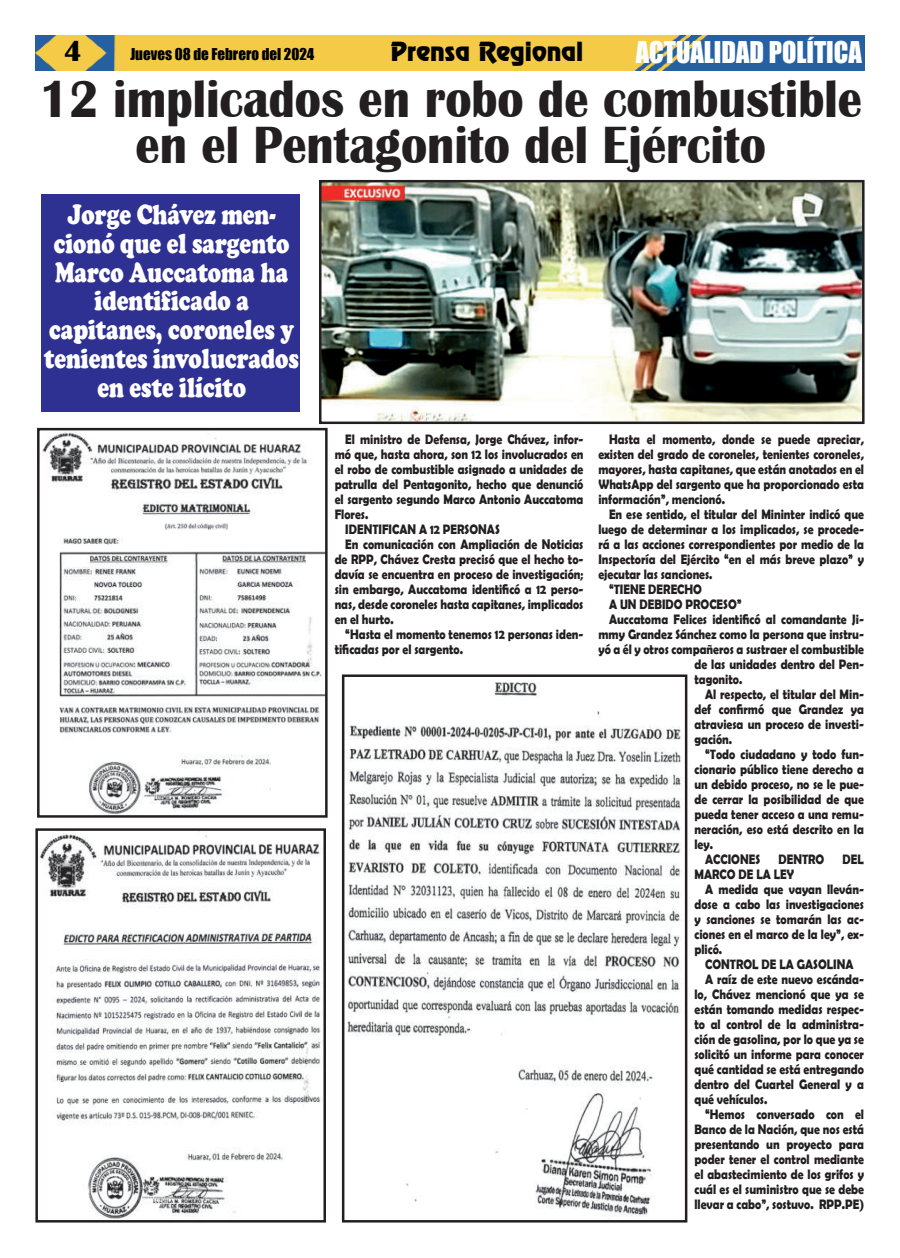
<style>
.page{position:relative;width:900px;height:1258px;background:#fff}
.page>*{position:absolute;margin:0;border:0;box-sizing:border-box;transform-origin:0 0}
.t1{font:700 53.88px/46.2px "Britannic";color:#231f20;text-align:center;scale:.9 1}
.t2{font:700 30px "Britannic";color:#000}
.t3{font:900 28.75px/28.8px "Cooper";color:#fff;text-align:center;scale:.77 1}
.t4{font:27.5px "Impact";color:#fff;scale:.96 1}
.t5{font:23.75px "Renfrew Normal";color:#000}
.t6{font:15px "Impact";color:#000}
.t7{font:700 13.75px/15px "Berlin Sans FB Demi";color:#231f20;text-align:justify;scale:.85 1}
</style>
<div class="page">
<img style="left:35px;top:35px;width:830px;height:36px">
<div style="left:41px;top:195px;width:259px;height:217px;background:#2e3092"></div>
<img style="left:323px;top:184px;width:538px;height:236px">
<div style="left:319px;top:180px;width:546px;height:244px;border:3px solid #231f20"></div>
<img style="left:39px;top:834px;width:283px;height:384px">
<div style="left:35px;top:828px;width:291px;height:394px;border:3px solid #231f20"></div>
<img style="left:42px;top:432px;width:282px;height:382px">
<div style="left:37px;top:428px;width:291px;height:390px;border:3px solid #231f20"></div>
<img style="left:347px;top:682px;width:336px;height:534px">
<div style="left:342px;top:674px;width:345px;height:548px;border:3px solid #231f20"></div>
<h2 class="t2" style="left:64px;top:41px;width:20px">4</h2>
<p class="t6" style="left:130px;top:46px;width:185px">Jueves 08 de Febrero del 2024</p>
<h3 class="t5" style="left:390px;top:41px;width:194px">Prensa Regional</h3>
<h3 class="t4" style="left:636px;top:38px;width:237px">ACTUALIDAD POLÍTICA</h3>
<h1 class="t1" style="left:40px;top:80px;width:915px">12 implicados en robo de combustible en el Pentagonito del Ejército</h1>
<h3 class="t3" style="left:44px;top:200px;width:333px">Jorge Chávez men&shy;cionó que el sargento<br>Marco Auccatoma ha identificado a capitanes, coroneles y tenientes involucrados en este ilícito</h3>
<p class="t7" style="left:345px;top:431px;width:282px">El ministro de Defensa, Jorge Chávez, infor-</p>
<p class="t7" style="left:335px;top:447px;width:294px">mó que, hasta ahora, son 12 los involucrados en</p>
<p class="t7" style="left:335px;top:462px;width:294px">el robo de combustible asignado a unidades de</p>
<p class="t7" style="left:335px;top:477px;width:294px">patrulla del Pentagonito, hecho que denunció</p>
<p class="t7" style="left:335px;top:491px;width:294px">el sargento segundo Marco Antonio Auccatoma</p>
<p class="t7" style="left:335px;top:506px;width:41px">Flores.</p>
<p class="t7" style="left:345px;top:521px;width:183px">IDENTIFICAN A 12 PERSONAS</p>
<p class="t7" style="left:345px;top:536px;width:282px">En comunicación con Ampliación de Noticias</p>
<p class="t7" style="left:335px;top:551px;width:294px">de RPP, Chávez Cresta precisó que el hecho to-</p>
<p class="t7" style="left:335px;top:567px;width:294px">davía se encuentra en proceso de investigación;</p>
<p class="t7" style="left:335px;top:581px;width:294px">sin embargo, Auccatoma identificó a 12 perso-</p>
<p class="t7" style="left:335px;top:597px;width:294px">nas, desde coroneles hasta capitanes, implicados</p>
<p class="t7" style="left:335px;top:612px;width:71px">en el hurto.</p>
<p class="t7" style="left:345px;top:626px;width:282px">“Hasta el momento tenemos 12 personas iden-</p>
<p class="t7" style="left:335px;top:641px;width:152px">tificadas por el sargento.</p>
<p class="t7" style="left:598px;top:431px;width:314px;text-indent:11px">Hasta el momento, donde se puede apreciar, existen del grado de coroneles, tenientes coroneles, mayores, hasta capitanes, que están anotados en el WhatsApp del sargento que ha proporcionado esta información”, mencionó.</p>
<p class="t7" style="left:609px;top:506px;width:302px">En ese sentido, el titular del Mininter indicó que</p>
<p class="t7" style="left:598px;top:522px;width:314px">luego de determinar a los implicados, se procede-</p>
<p class="t7" style="left:598px;top:537px;width:314px">rá a las acciones correspondientes por medio de la</p>
<p class="t7" style="left:598px;top:551px;width:314px">Inspectoría del Ejército “en el más breve plazo” y</p>
<p class="t7" style="left:598px;top:567px;width:136px">ejecutar las sanciones.</p>
<p class="t7" style="left:609px;top:581px;width:111px">“TIENE DERECHO</p>
<p class="t7" style="left:609px;top:596px;width:158px">A UN DEBIDO PROCESO”</p>
<p class="t7" style="left:609px;top:611px;width:301px">Auccatoma Felices identificó al comandante Ji-</p>
<p class="t7" style="left:598px;top:627px;width:314px">mmy Grandez Sánchez como la persona que instru-</p>
<p class="t7" style="left:598px;top:642px;width:314px">yó a él y otros compañeros a sustraer el combustible</p>
<p class="t7" style="left:694px;top:657px;width:201px">de las unidades dentro del Pen-</p>
<p class="t7" style="left:694px;top:672px;width:58px">tagonito.</p>
<p class="t7" style="left:705px;top:686px;width:188px">Al respecto, el titular del Min-</p>
<p class="t7" style="left:694px;top:701px;width:201px">def confirmó que Grandez ya</p>
<p class="t7" style="left:694px;top:717px;width:201px">atraviesa un proceso de investi-</p>
<p class="t7" style="left:694px;top:732px;width:46px">gación.</p>
<p class="t7" style="left:705px;top:746px;width:188px">“Todo ciudadano y todo fun-</p>
<p class="t7" style="left:694px;top:762px;width:201px">cionario público tiene derecho a</p>
<p class="t7" style="left:694px;top:777px;width:201px">un debido proceso, no se le pue-</p>
<p class="t7" style="left:694px;top:792px;width:201px">de cerrar la posibilidad de que</p>
<p class="t7" style="left:694px;top:807px;width:201px">pueda tener acceso a una remu-</p>
<p class="t7" style="left:694px;top:822px;width:201px">neración, eso está descrito en la</p>
<p class="t7" style="left:694px;top:837px;width:23px">ley.</p>
<p class="t7" style="left:705px;top:851px;width:66px">ACCIONES</p>
<p class="t7" style="left:778px;top:851px;width:56px">DENTRO</p>
<p class="t7" style="left:843px;top:851px;width:27px">DEL</p>
<p class="t7" style="left:694px;top:866px;width:119px">MARCO DE LA LEY</p>
<p class="t7" style="left:705px;top:882px;width:188px">A medida que vayan lleván-</p>
<p class="t7" style="left:694px;top:897px;width:201px">dose a cabo las investigaciones</p>
<p class="t7" style="left:694px;top:912px;width:201px">y sanciones se tomarán las ac-</p>
<p class="t7" style="left:694px;top:926px;width:201px">ciones en el marco de la ley”, ex-</p>
<p class="t7" style="left:694px;top:942px;width:34px">plicó.</p>
<p class="t7" style="left:705px;top:956px;width:176px">CONTROL DE LA GASOLINA</p>
<p class="t7" style="left:705px;top:972px;width:188px">A raíz de este nuevo escánda-</p>
<p class="t7" style="left:694px;top:987px;width:201px">lo, Chávez mencionó que ya se</p>
<p class="t7" style="left:694px;top:1002px;width:201px">están tomando medidas respec-</p>
<p class="t7" style="left:694px;top:1017px;width:201px">to al control de la administra-</p>
<p class="t7" style="left:694px;top:1032px;width:201px">ción de gasolina, por lo que ya se</p>
<p class="t7" style="left:694px;top:1047px;width:201px">solicitó un informe para conocer</p>
<p class="t7" style="left:694px;top:1062px;width:201px">qué cantidad se está entregando</p>
<p class="t7" style="left:694px;top:1077px;width:201px">dentro del Cuartel General y a</p>
<p class="t7" style="left:694px;top:1092px;width:87px">qué vehículos.</p>
<p class="t7" style="left:705px;top:1106px;width:188px">“Hemos conversado con el</p>
<p class="t7" style="left:694px;top:1121px;width:201px">Banco de la Nación, que nos está</p>
<p class="t7" style="left:694px;top:1137px;width:201px">presentando un proyecto para</p>
<p class="t7" style="left:694px;top:1152px;width:201px">poder tener el control mediante</p>
<p class="t7" style="left:694px;top:1167px;width:201px">el abastecimiento de los grifos y</p>
<p class="t7" style="left:694px;top:1182px;width:201px">cuál es el suministro que se debe</p>
<p class="t7" style="left:694px;top:1196px;width:201px">llevar a cabo”, sostuvo. RPP.PE)</p>
</div>
